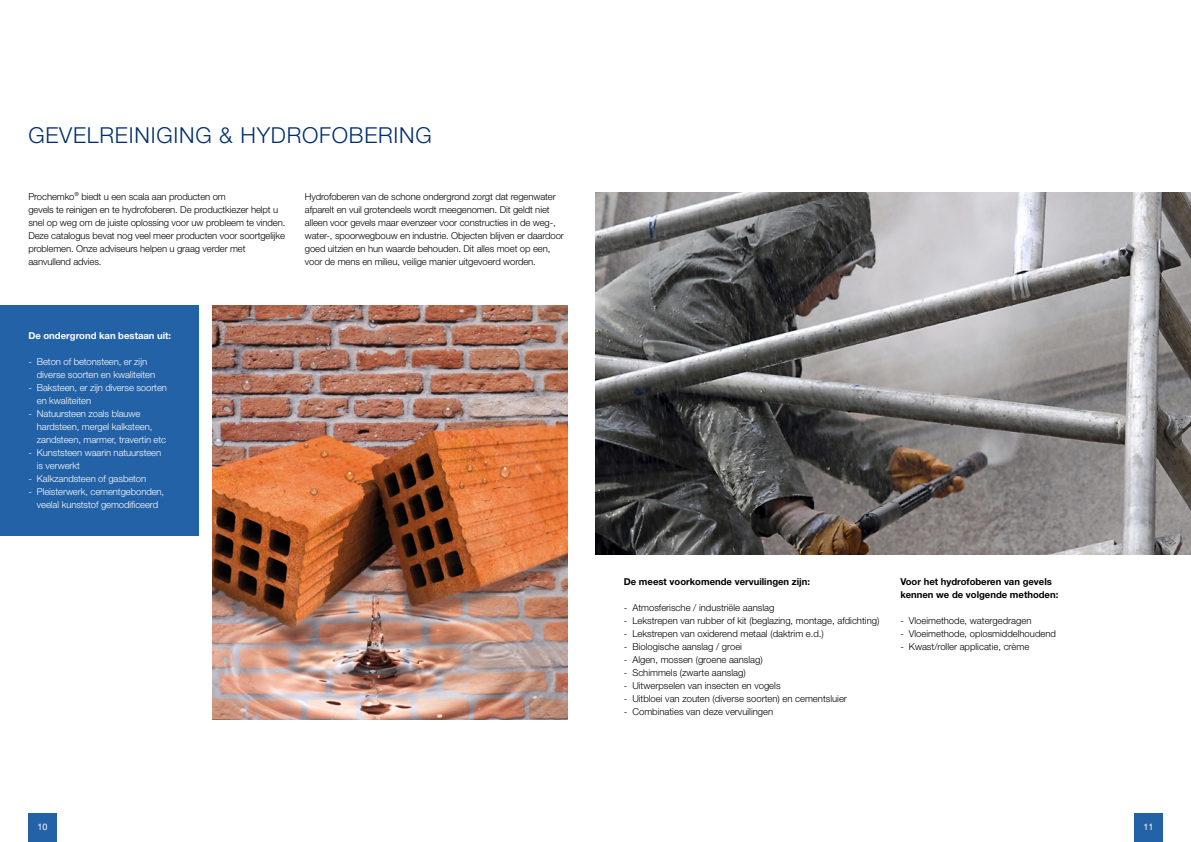
<style>
.page{position:relative;width:1191px;height:842px;background:#fff}
.page>*{position:absolute;margin:0;border:0;box-sizing:border-box;transform-origin:0 0}
.t1{font:300 22px "Helvetica Neue LT Std";letter-spacing:.035em;color:#002e6e}
.t2{font:300 9.5px/13px "Helvetica Neue LT Std";letter-spacing:-.01em;color:#000}
.t3{font:300 9.5px/13px "Helvetica Neue LT Std";letter-spacing:-.01em;color:#fff}
.t4{font:700 9.5px/13px "Helvetica Neue LT Std";color:#000}
.t5{font:700 9.5px "Helvetica Neue LT Std";color:#fff}
.t6{font:9px "Helvetica Neue LT Std";color:#fff}
</style>
<div class="page">
<div style="left:1134px;top:814px;width:28px;height:28px;background:#2462a7"></div>
<div style="left:28px;top:814px;width:29px;height:28px;background:#2462a7"></div>
<img style="left:595px;top:193px;width:596px;height:361px">
<img style="left:213px;top:305px;width:354px;height:414px">
<div style="left:0;top:305px;width:198px;height:231px;background:#2462a7"></div>
<p class="t1" style="left:28px;top:122px;width:405px">GEVELREINIGING &amp; HYDROFOBERING</p>
<p class="t2" style="left:28px;top:189px;width:258px">Prochemko<sup>®</sup> biedt u een scala aan producten om<br>gevels te reinigen en te hydrofoberen. De productkiezer helpt u snel op weg om de juiste oplossing voor uw probleem te vinden.<br>Deze catalogus bevat nog veel meer producten voor soortgelijke problemen. Onze adviseurs helpen u graag verder met aanvullend advies.</p>
<p class="t2" style="left:305px;top:189px;width:260px">Hydrofoberen van de schone ondergrond zorgt dat regenwater afparelt en vuil grotendeels wordt meegenomen. Dit geldt niet alleen voor gevels maar evenzeer voor constructies in de weg-, water-, spoorwegbouw en industrie. Objecten blijven er daardoor goed uitzien en hun waarde behouden. Dit alles moet op een, voor de mens en milieu, veilige manier uitgevoerd worden.</p>
<p class="t5" style="left:28px;top:329px;width:144px">De ondergrond kan bestaan uit:</p>
<p class="t3" style="left:37px;top:355px;width:120px;text-indent:-9px">- Beton of betonsteen, er zijn diverse soorten en kwaliteiten</p>
<p class="t3" style="left:37px;top:381px;width:132px;text-indent:-9px">- Baksteen, er zijn diverse soorten en kwaliteiten</p>
<p class="t3" style="left:28px;top:407px;width:114px">- Natuursteen zoals blauwe</p>
<p class="t3" style="left:37px;top:420px;width:117px">hardsteen, mergel kalksteen,</p>
<p class="t3" style="left:37px;top:433px;width:131px">zandsteen, marmer, travertin etc</p>
<p class="t3" style="left:37px;top:446px;width:126px;text-indent:-9px">- Kunststeen waarin natuursteen is verwerkt</p>
<p class="t3" style="left:28px;top:472px;width:119px">- Kalkzandsteen of gasbeton</p>
<p class="t3" style="left:28px;top:485px;width:137px">- Pleisterwerk, cementgebonden,</p>
<p class="t3" style="left:37px;top:498px;width:123px">veelal kunststof gemodificeerd</p>
<p class="t4" style="left:624px;top:574px;width:188px">De meest voorkomende vervuilingen zijn:</p>
<p class="t2" style="left:624px;top:601px;width:152px">- Atmosferische / industriële aanslag</p>
<p class="t2" style="left:624px;top:614px;width:257px">- Lekstrepen van rubber of kit (beglazing, montage, afdichting)</p>
<p class="t2" style="left:624px;top:627px;width:201px">- Lekstrepen van oxiderend metaal (daktrim e.d.)</p>
<p class="t2" style="left:624px;top:640px;width:120px">- Biologische aanslag / groei</p>
<p class="t2" style="left:624px;top:653px;width:140px">- Algen, mossen (groene aanslag)</p>
<p class="t2" style="left:624px;top:666px;width:123px">- Schimmels (zwarte aanslag)</p>
<p class="t2" style="left:624px;top:679px;width:158px">- Uitwerpselen van insecten en vogels</p>
<p class="t2" style="left:624px;top:692px;width:225px">- Uitbloei van zouten (diverse soorten) en cementsluier</p>
<p class="t2" style="left:624px;top:705px;width:151px">- Combinaties van deze vervuilingen</p>
<p class="t4" style="left:900px;top:574px;width:159px">Voor het hydrofoberen van gevels kennen we de volgende methoden:</p>
<p class="t2" style="left:900px;top:614px;width:133px">- Vloeimethode, watergedragen</p>
<p class="t2" style="left:900px;top:627px;width:157px">- Vloeimethode, oplosmiddelhoudend</p>
<p class="t2" style="left:900px;top:640px;width:130px">- Kwast/roller applicatie, crème</p>
<p class="t6" style="left:38px;top:821px;width:12px">10</p>
<p class="t6" style="left:1143px;top:821px;width:12px">11</p>
</div>
